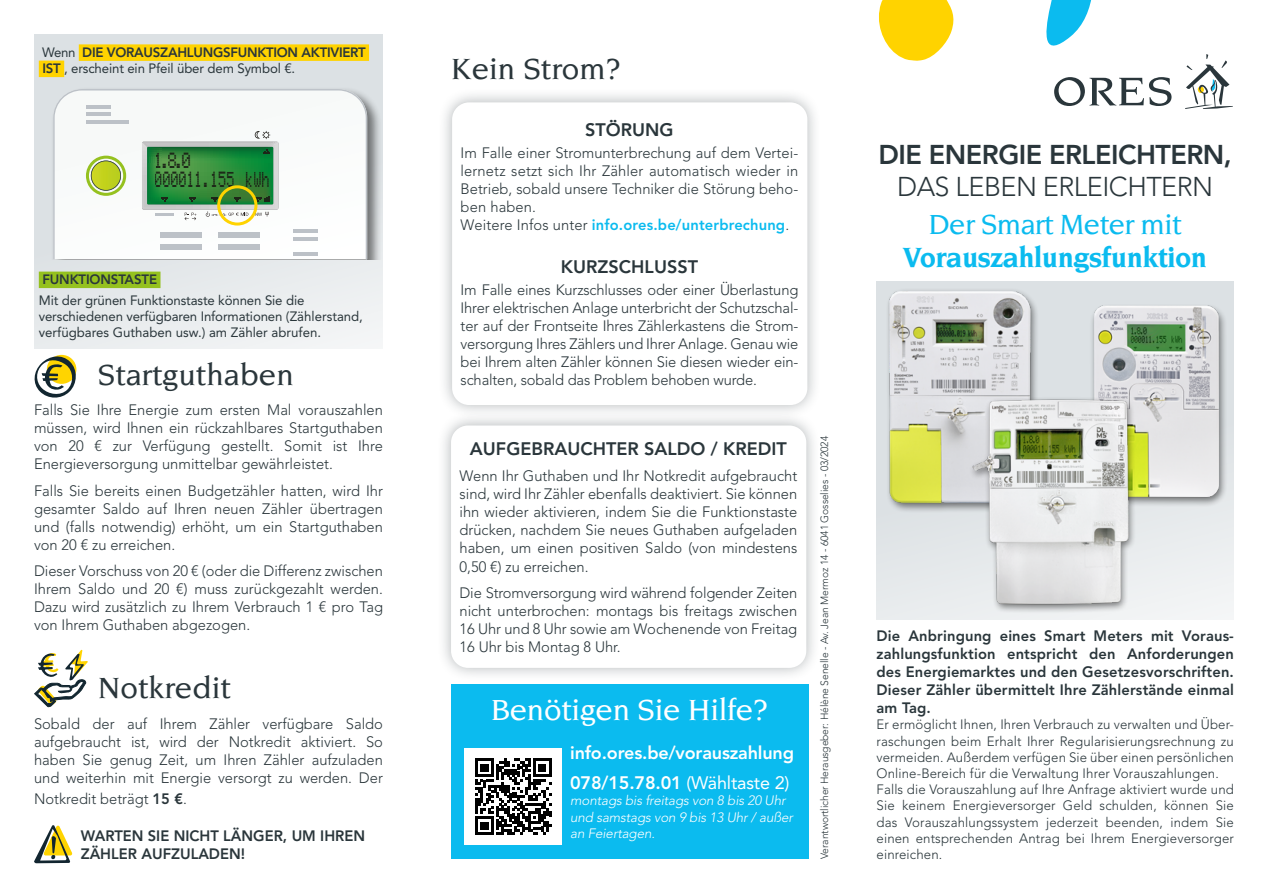
<style>
.page{position:relative;width:1268px;height:893px;background:#fff}
.page>*{position:absolute;margin:0;border:0;box-sizing:border-box;transform-origin:0 0}
.t1{font:500 31.5px "Novarese Std";color:#2a363b}
.t2{font:500 31.5px "Novarese Std";letter-spacing:-.01em;color:#fff}
.t3{font:700 30px "Novarese Std";letter-spacing:-.02em;color:#0bbbef}
.t4{font:500 30px "Novarese Std";letter-spacing:-.02em;color:#0bbbef}
.t5{font:800 27px "Avenir LT Std";letter-spacing:-.02em;color:#2a363b}
.t6{font:300 27px "Avenir LT Std";letter-spacing:-.02em;color:#2a363b}
.t7{font:22.2px/19.2px "LED Calculator";letter-spacing:.005em;color:#1a1f15;scale:.7 1}
.t8{font:800 18px/30.2px "Avenir LT Std";letter-spacing:-.01em;color:#fff}
.t9{font:800 18px "Avenir LT Std";color:#2a363b}
.t10{font:300 15px/18px "Avenir LT Std";color:#2a363b;text-align:justify}
.t11{font:800 15px/18px "Avenir LT Std";letter-spacing:.01em;color:#2a363b}
.t12{font:300 13.5px/16.2px "Avenir LT Std";letter-spacing:.01em;color:#2a363b}
.t13{font:13.5px/16.2px "Avenir LT Std";letter-spacing:-.01em;color:#2a363b}
.t14{font:italic 300 13.5px/16.2px "Avenir LT Std";letter-spacing:-.01em;color:#fff}
.t15{font:800 13.5px "Avenir LT Std";letter-spacing:-.01em;color:#2a363b}
.t16{font:300 10.5px "Avenir LT Std";letter-spacing:-.01em;color:#2a363b}
.s1{font-weight:800}
.s2{color:#1a1d15}
.s3{color:#1b1f15}
.s4{color:#1a1e15}
.s5{font-weight:800;color:#0bbbef}
.s6{font-weight:400}
</style>
<div class="page">
<div style="left:34px;top:34px;width:349px;height:315px;background:#e6eaec"></div>
<div style="left:51px;top:86px;width:330px;height:173px;background:#000;opacity:.5"></div>
<div style="left:53px;top:89px;width:314px;height:170px;background:#f9fbfa"></div>
<svg style="left:91px;top:161px;width:30px;height:30px"></svg>
<div style="left:160px;top:232px;width:42px;height:6px;background:#bcc1c7"></div>
<div style="left:218px;top:232px;width:42px;height:6px;background:#bcc1c7"></div>
<div style="left:160px;top:244px;width:42px;height:5px;background:#bcc1c7"></div>
<div style="left:218px;top:244px;width:42px;height:5px;background:#bcc1c7"></div>
<hr style="left:294px;top:230px;width:24px;height:3px;background:#bcc1c7">
<hr style="left:294px;top:237px;width:24px;height:3px;background:#bcc1c7">
<hr style="left:294px;top:252px;width:24px;height:4px;background:#bcc1c7">
<hr style="left:86px;top:105px;width:24px;height:4px;background:#bcc1c7">
<hr style="left:86px;top:112px;width:24px;height:4px;background:#bcc1c7">
<hr style="left:86px;top:120px;width:42px;height:4px;background:#bcc1c7">
<svg style="left:142px;top:131px;width:136px;height:89px;background:#74ac7c"></svg>
<div style="left:86px;top:156px;width:40px;height:40px;border:3px solid #95c11f;border-radius:50%"></div>
<div style="left:217px;top:185px;width:40px;height:41px;border:3px solid #ffd300;border-radius:50%"></div>
<svg style="left:1054px;top:77px;width:117px;height:29px"></svg>
<svg style="left:1185px;top:54px;width:47px;height:55px"></svg>
<svg style="left:1046px;top:0;width:45px;height:46px"></svg>
<svg style="left:879px;top:0;width:75px;height:61px"></svg>
<div style="left:438px;top:89px;width:383px;height:330px;background:#2a363b;opacity:.36"></div>
<div style="left:452px;top:102px;width:355px;height:303px;background:#fff;border-radius:17px"></div>
<div style="left:437px;top:412px;width:383px;height:270px;background:#2a363b;opacity:.36"></div>
<div style="left:451px;top:425px;width:355px;height:243px;background:#fff;border-radius:17px"></div>
<div style="left:451px;top:685px;width:357px;height:174px;background:#0bbbef"></div>
<div style="left:465px;top:748px;width:96px;height:97px;background:#fff"></div>
<svg style="left:475px;top:759px;width:76px;height:76px"></svg>
<svg style="left:34px;top:354px;width:43px;height:44px"></svg>
<svg style="left:34px;top:649px;width:54px;height:58px"></svg>
<svg style="left:34px;top:825px;width:39px;height:38px"></svg>
<div style="left:39px;top:272px;width:121px;height:16px;background:#95c11f"></div>
<div style="left:79px;top:44px;width:290px;height:17px;background:#ffd300"></div>
<div style="left:39px;top:61px;width:25px;height:16px;background:#ffd300"></div>
<div style="left:876px;top:281px;width:357px;height:339px;background:linear-gradient(to right,#e0e4e7,#e7eaec)"></div>
<img style="left:886px;top:288px;width:151px;height:220px">
<div style="left:1089px;top:303px;width:138px;height:204px;background:#d4d9db"></div>
<img style="left:1093px;top:305px;width:131px;height:202px">
<div style="left:968px;top:397px;width:167px;height:217px;background:#000;opacity:.5"></div>
<img style="left:971px;top:399px;width:161px;height:208px">
<p class="t13" style="left:42px;top:44px;width:325px">Wenn <span class="s1">DIE VORAUSZAHLUNGSFUNKTION AKTIVIERT<br>IST</span> , erscheint ein Pfeil über dem Symbol €.</p>
<h3 class="t7" style="left:153px;top:151px;width:167px"><span class="s2">1</span>.8.0<br><span class="s3">0</span>00011<span class="s3">.15</span><span class="s4">5 kWh</span></h3>
<p class="t15" style="left:42px;top:272px;width:116px">FUNKTIONSTASTE</p>
<p class="t13" style="left:39px;top:292px;width:325px">Mit der grünen Funktionstaste können Sie die verschiedenen verfügbaren Informationen (Zählerstand, verfügbares Guthaben usw.) am Zähler abrufen.</p>
<h1 class="t1" style="left:98px;top:357px;width:198px">Startguthaben</h1>
<p class="t10" style="left:34px;top:401px;width:350px">Falls Sie Ihre Energie zum ersten Mal vorauszahlen müssen, wird Ihnen ein rückzahlbares Startguthaben von 20 € zur Verfügung gestellt. Somit ist Ihre Energieversorgung unmittelbar gewährleistet.</p>
<p class="t10" style="left:34px;top:482px;width:350px">Falls Sie bereits einen Budgetzähler hatten, wird Ihr gesamter Saldo auf Ihren neuen Zähler übertragen und (falls notwendig) erhöht, um ein Startguthaben von 20 € zu erreichen.</p>
<p class="t10" style="left:34px;top:562px;width:350px">Dieser Vorschuss von 20 € (oder die Differenz zwischen Ihrem Saldo und 20 €) muss zurückgezahlt werden.<br>Dazu wird zusätzlich zu Ihrem Verbrauch 1 € pro Tag von Ihrem Guthaben abgezogen.</p>
<h1 class="t1" style="left:98px;top:671px;width:134px">Notkredit</h1>
<p class="t10" style="left:34px;top:715px;width:350px">Sobald der auf Ihrem Zähler verfügbare Saldo aufgebraucht ist, wird der Notkredit aktiviert. So haben Sie genug Zeit, um Ihren Zähler aufzuladen und weiterhin mit Energie versorgt zu werden. Der</p>
<p class="t10" style="left:34px;top:790px;width:154px">Notkredit beträgt <span class="s1">15 €</span>.</p>
<p class="t11" style="left:81px;top:827px;width:286px">WARTEN SIE NICHT LÄNGER, UM IHREN<br>ZÄHLER AUFZULADEN!</p>
<h1 class="t1" style="left:450px;top:51px;width:172px">Kein Strom?</h1>
<p class="t9" style="left:585px;top:119px;width:90px">STÖRUNG</p>
<p class="t10" style="left:460px;top:144px;width:339px;text-align:left">Im Falle einer Stromunterbrechung auf dem Vertei&shy;lernetz setzt sich Ihr Zähler automatisch wieder in Betrieb, sobald unsere Techniker die Störung beho&shy;ben haben.<br>Weitere Infos unter <span class="s5">info.ores.be/unterbrechung</span>.</p>
<p class="t9" style="left:561px;top:256px;width:138px">KURZSCHLUSST</p>
<p class="t10" style="left:460px;top:281px;width:339px">Im Falle eines Kurzschlusses oder einer Überlastung Ihrer elektrischen Anlage unterbricht der Schutzschal&shy;ter auf der Frontseite Ihres Zählerkastens die Strom&shy;versorgung Ihres Zählers und Ihrer Anlage. Genau wie bei Ihrem alten Zähler können Sie diesen wieder ein&shy;schalten, sobald das Problem behoben wurde.</p>
<p class="t9" style="left:470px;top:438px;width:318px">AUFGEBRAUCHTER SALDO / KREDIT</p>
<p class="t10" style="left:459px;top:467px;width:339px">Wenn Ihr Guthaben und Ihr Notkredit aufgebraucht sind, wird Ihr Zähler ebenfalls deaktiviert. Sie können ihn wieder aktivieren, indem Sie die Funktionstaste drücken, nachdem Sie neues Guthaben aufgeladen haben, um einen positiven Saldo (von mindestens 0,50 €) zu erreichen.</p>
<p class="t10" style="left:459px;top:584px;width:339px">Die Stromversorgung wird während folgender Zeiten nicht unterbrochen: montags bis freitags zwischen 16 Uhr und 8 Uhr sowie am Wochenende von Freitag 16 Uhr bis Montag 8 Uhr.</p>
<h1 class="t2" style="left:490px;top:693px;width:279px">Benötigen Sie Hilfe?</h1>
<p class="t8" style="left:570px;top:738px;width:225px">info.ores.be/vorauszahlung<br>078/15.78.01 <span class="s6">(Wähltaste 2)</span></p>
<p class="t14" style="left:570px;top:793px;width:224px">montags bis freitags von 8 bis 20 Uhr und samstags von 9 bis 13 Uhr / außer an Feiertagen.</p>
<p class="t16" style="left:818px;top:859px;width:424px;rotate:-90deg">Verantwortlicher Herausgeber: Hélène Senelle - Av. Jean Mermoz 14 - 6041 Gosselies - 03/2024</p>
<h3 class="t5" style="left:878px;top:139px;width:355px">DIE ENERGIE ERLEICHTERN,</h3>
<h3 class="t6" style="left:897px;top:170px;width:317px">DAS LEBEN ERLEICHTERN</h3>
<h2 class="t4" style="left:928px;top:207px;width:255px">Der Smart Meter mit</h2>
<h2 class="t3" style="left:903px;top:240px;width:305px">Vorauszahlungsfunktion</h2>
<p class="t11" style="left:876px;top:627px;width:359px;text-align:justify">Die Anbringung eines Smart Meters mit Voraus&shy;zahlungsfunktion entspricht den Anforderungen des Energiemarktes und den Gesetzesvorschriften.<br>Dieser Zähler übermittelt Ihre Zählerstände einmal am Tag.</p>
<p class="t12" style="left:876px;top:717px;width:359px">Er ermöglicht Ihnen, Ihren Verbrauch zu verwalten und Über&shy;raschungen beim Erhalt Ihrer Regularisierungsrechnung zu vermeiden. Außerdem verfügen Sie über einen persönlichen Online-Bereich für die Verwaltung Ihrer Vorauszahlungen.<br>Falls die Vorauszahlung auf Ihre Anfrage aktiviert wurde und Sie keinem Energieversorger Geld schulden, können Sie das Vorauszahlungssystem jederzeit beenden, indem Sie einen entsprechenden Antrag bei Ihrem Energieversorger einreichen.</p>
</div>
